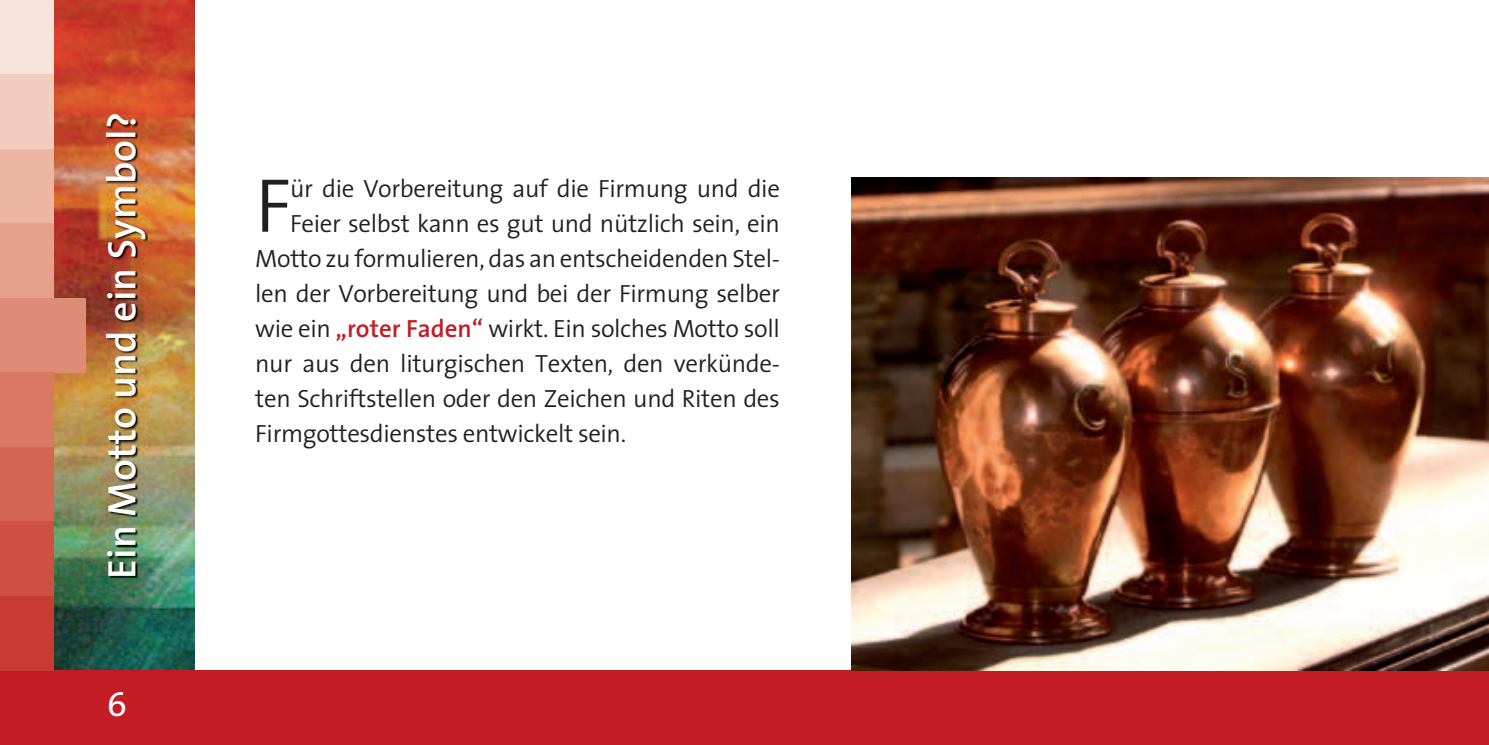
<style>
.page{position:relative;width:1489px;height:745px;background:#fff}
.page>*{position:absolute;margin:0;border:0;box-sizing:border-box;transform-origin:0 0}
.t1{font:300 76.75px "The Sans";color:#231f20}
.t2{font:600 40px "The Sans";color:#fff}
.t3{font:35px "The Sans Caps";color:#fff}
.t4{font:300 25px "The Sans";letter-spacing:-.015em;color:#231f20}
.s1{font-weight:600;color:#c31c24}
</style>
<div class="page">
<img style="left:53px;top:0;width:142px;height:670px">
<div style="left:0;top:670px;width:1488px;height:74px;background:#c31c24"></div>
<img style="left:107px;top:116px;width:40px;height:460px">
<div style="left:0;top:0;width:53px;height:74px;background:#f8e4dc"></div>
<div style="left:0;top:149px;width:53px;height:74px;background:#ecb5a4"></div>
<div style="left:0;top:74px;width:53px;height:75px;background:#f2cdbe"></div>
<div style="left:0;top:223px;width:53px;height:75px;background:#e6a18c"></div>
<div style="left:0;top:298px;width:85px;height:74px;background:#df8c76"></div>
<div style="left:0;top:372px;width:53px;height:74px;background:#d97863"></div>
<div style="left:0;top:446px;width:53px;height:75px;background:#d46551"></div>
<div style="left:0;top:521px;width:53px;height:74px;background:#cd5040"></div>
<div style="left:0;top:595px;width:53px;height:75px;background:#c83b31"></div>
<img style="left:851px;top:177px;width:637px;height:493px">
<h2 class="t2" style="left:88px;top:578px;width:467px;rotate:-90deg">Ein Motto und ein Symbol?</h2>
<h3 class="t3" style="left:107px;top:674px;width:22px">6</h3>
<h1 class="t1" style="left:255px;top:142px;width:38px">F</h1>
<p class="t4" style="left:290px;top:167px;width:491px">ür die Vorbereitung auf die Firmung und die</p>
<p class="t4" style="left:290px;top:202px;width:491px">Feier selbst kann es gut und nützlich sein, ein</p>
<p class="t4" style="left:255px;top:237px;width:526px">Motto zu formulieren, das an entscheidenden Stel-</p>
<p class="t4" style="left:255px;top:272px;width:526px">len der Vorbereitung und bei der Firmung selber</p>
<p class="t4" style="left:255px;top:307px;width:526px">wie ein <span class="s1">„roter Faden“</span> wirkt. Ein solches Motto soll</p>
<p class="t4" style="left:255px;top:342px;width:526px">nur aus den liturgischen Texten, den verkünde-</p>
<p class="t4" style="left:255px;top:377px;width:526px">ten Schriftstellen oder den Zeichen und Riten des</p>
<p class="t4" style="left:255px;top:412px;width:372px">Firmgottesdienstes entwickelt sein.</p>
</div>
